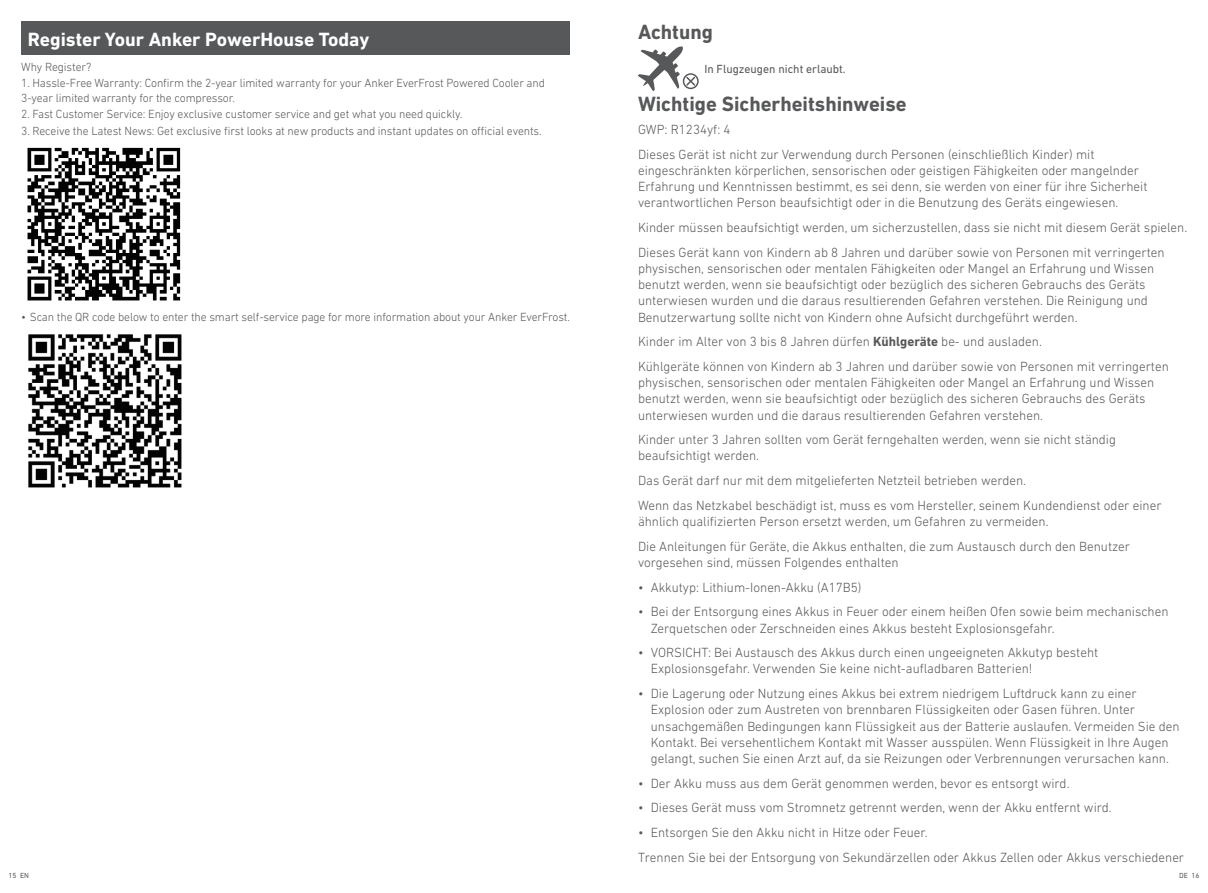
<style>
.page{position:relative;width:1208px;height:893px;background:#fff}
.page>*{position:absolute;margin:0;border:0;box-sizing:border-box;transform-origin:0 0}
._1-主题{font:700 21px "DIN Next LT Pro";color:#57585a}
._1-主题-2{font:700 19.5px "DIN Next LT Pro";color:#fff}
.图片{font:300 13.5px/16.2px "DIN Next LT Pro";color:#57585a}
._1-主题-3{font:300 12px/14.4px "DIN Next LT Pro";letter-spacing:-.01em;color:#57585a}
._1-主题-4{font:12px "DIN Next LT Pro";color:#57585a}
.t1{font:7.5px "DIN Next LT Pro";color:#57585a}
.s1{font-weight:700}
</style>
<div class="page">
<div style="left:21px;top:21px;width:549px;height:33px;background:#57585a"></div>
<img style="left:27px;top:147px;width:154px;height:154px">
<img style="left:28px;top:334px;width:154px;height:154px">
<div style="left:683px;top:73px;width:15px;height:16px;border:1px solid #57585a;border-radius:50%"></div>
<svg style="left:638px;top:46px;width:57px;height:45px"></svg>
<p class="_1-主题-2" style="left:28px;top:28px;width:343px">Register Your Anker PowerHouse Today</p>
<p class="_1-主题-3" style="left:21px;top:59px;width:72px">Why Register?</p>
<p class="_1-主题-3" style="left:21px;top:76px;width:525px">1. Hassle-Free Warranty: Confirm the 2-year limited warranty for your Anker EverFrost Powered Cooler and<br>3-year limited warranty for the compressor.</p>
<p class="_1-主题-3" style="left:21px;top:107px;width:442px">2. Fast Customer Service: Enjoy exclusive customer service and get what you need quickly.</p>
<p class="_1-主题-3" style="left:21px;top:123px;width:522px">3. Receive the Latest News: Get exclusive first looks at new products and instant updates on official events.</p>
<p class="_1-主题-3" style="left:21px;top:309px;width:550px">• Scan the QR code below to enter the smart self-service page for more information about your Anker EverFrost.</p>
<p class="_1-主题" style="left:638px;top:19px;width:76px">Achtung</p>
<p class="_1-主题-4" style="left:704px;top:62px;width:143px">In Flugzeugen nicht erlaubt.</p>
<p class="_1-主题" style="left:638px;top:91px;width:270px">Wichtige Sicherheitshinweise</p>
<p class="图片" style="left:638px;top:121px;width:94px">GWP: R1234yf: 4</p>
<p class="图片" style="left:638px;top:146px;width:511px">Dieses Gerät ist nicht zur Verwendung durch Personen (einschließlich Kinder) mit eingeschränkten körperlichen, sensorischen oder geistigen Fähigkeiten oder mangelnder Erfahrung und Kenntnissen bestimmt, es sei denn, sie werden von einer für ihre Sicherheit verantwortlichen Person beaufsichtigt oder in die Benutzung des Geräts eingewiesen.</p>
<p class="图片" style="left:638px;top:219px;width:551px">Kinder müssen beaufsichtigt werden, um sicherzustellen, dass sie nicht mit diesem Gerät spielen.</p>
<p class="图片" style="left:638px;top:244px;width:528px">Dieses Gerät kann von Kindern ab 8 Jahren und darüber sowie von Personen mit verringerten physischen, sensorischen oder mentalen Fähigkeiten oder Mangel an Erfahrung und Wissen benutzt werden, wenn sie beaufsichtigt oder bezüglich des sicheren Gebrauchs des Geräts unterwiesen wurden und die daraus resultierenden Gefahren verstehen. Die Reinigung und Benutzerwartung sollte nicht von Kindern ohne Aufsicht durchgeführt werden.</p>
<p class="图片" style="left:638px;top:333px;width:405px">Kinder im Alter von 3 bis 8 Jahren dürfen <span class="s1">Kühlgeräte</span> be- und ausladen.</p>
<p class="图片" style="left:638px;top:358px;width:532px">Kühlgeräte können von Kindern ab 3 Jahren und darüber sowie von Personen mit verringerten physischen, sensorischen oder mentalen Fähigkeiten oder Mangel an Erfahrung und Wissen benutzt werden, wenn sie beaufsichtigt oder bezüglich des sicheren Gebrauchs des Geräts unterwiesen wurden und die daraus resultierenden Gefahren verstehen.</p>
<p class="图片" style="left:638px;top:431px;width:479px">Kinder unter 3 Jahren sollten vom Gerät ferngehalten werden, wenn sie nicht ständig beaufsichtigt werden.</p>
<p class="图片" style="left:638px;top:472px;width:389px">Das Gerät darf nur mit dem mitgelieferten Netzteil betrieben werden.</p>
<p class="图片" style="left:638px;top:497px;width:525px">Wenn das Netzkabel beschädigt ist, muss es vom Hersteller, seinem Kundendienst oder einer ähnlich qualifizierten Person ersetzt werden, um Gefahren zu vermeiden.</p>
<p class="图片" style="left:638px;top:538px;width:493px">Die Anleitungen für Geräte, die Akkus enthalten, die zum Austausch durch den Benutzer vorgesehen sind, müssen Folgendes enthalten</p>
<p class="图片" style="left:638px;top:579px;width:225px">• Akkutyp: Lithium-Ionen-Akku (A17B5)</p>
<p class="图片" style="left:651px;top:603px;width:519px;text-indent:-13px">• Bei der Entsorgung eines Akkus in Feuer oder einem heißen Ofen sowie beim mechanischen<br>Zerquetschen oder Zerschneiden eines Akkus besteht Explosionsgefahr.</p>
<p class="图片" style="left:651px;top:644px;width:449px;text-indent:-13px">• VORSICHT: Bei Austausch des Akkus durch einen ungeeigneten Akkutyp besteht<br>Explosionsgefahr. Verwenden Sie keine nicht-aufladbaren Batterien!</p>
<p class="图片" style="left:651px;top:685px;width:530px;text-indent:-13px">• Die Lagerung oder Nutzung eines Akkus bei extrem niedrigem Luftdruck kann zu einer Explosion oder zum Austreten von brennbaren Flüssigkeiten oder Gasen führen. Unter unsachgemäßen Bedingungen kann Flüssigkeit aus der Batterie auslaufen. Vermeiden Sie den Kontakt. Bei versehentlichem Kontakt mit Wasser ausspülen. Wenn Flüssigkeit in Ihre Augen gelangt, suchen Sie einen Arzt auf, da sie Reizungen oder Verbrennungen verursachen kann.</p>
<p class="图片" style="left:638px;top:775px;width:433px">• Der Akku muss aus dem Gerät genommen werden, bevor es entsorgt wird.</p>
<p class="图片" style="left:638px;top:800px;width:475px">• Dieses Gerät muss vom Stromnetz getrennt werden, wenn der Akku entfernt wird.</p>
<p class="图片" style="left:638px;top:824px;width:291px">• Entsorgen Sie den Akku nicht in Hitze oder Feuer.</p>
<p class="图片" style="left:638px;top:849px;width:548px">Trennen Sie bei der Entsorgung von Sekundärzellen oder Akkus Zellen oder Akkus verschiedener</p>
<p class="t1" style="left:9px;top:871px;width:22px">15 EN</p>
<p class="t1" style="left:1179px;top:871px;width:22px">DE 16</p>
</div>
